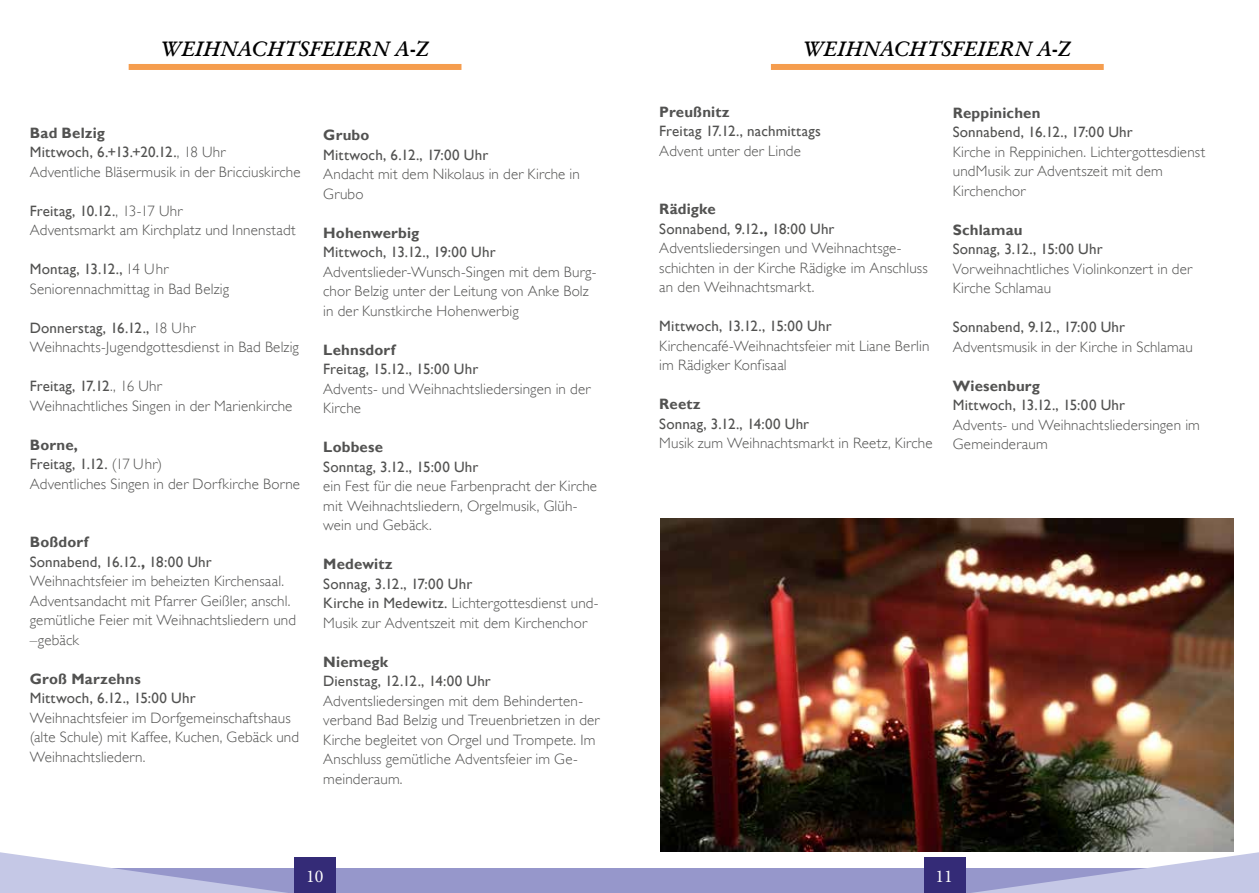
<style>
.page{position:relative;width:1259px;height:893px;background:#fff}
.page>*{position:absolute;margin:0;border:0;box-sizing:border-box;transform-origin:0 0}
.t1{font:21px "Garamond Kursiv Halbfett";letter-spacing:.01em;color:#000}
.t2{font:18px "Minion Pro";color:#fbfbfb}
.t3{font:300 15px/19.5px "Gill Sans";letter-spacing:.01em;color:#525251}
.t4{font:15px "Gill Sans";letter-spacing:.01em;color:#525251}
.t5{font:700 15px "Gill Sans";letter-spacing:.01em;color:#525251}
.s1{font-weight:700}
.s2{font-weight:400}
</style>
<div class="page">
<div style="left:617px;top:868px;width:642px;height:25px;background:#9697cb"></div>
<div style="left:924px;top:857px;width:41px;height:36px;background:#342b77"></div>
<svg style="left:965px;top:850px;width:294px;height:43px"></svg>
<div style="left:0;top:868px;width:642px;height:25px;background:#9697cb"></div>
<div style="left:294px;top:857px;width:42px;height:36px;background:#342b77"></div>
<svg style="left:0;top:852px;width:287px;height:41px"></svg>
<div style="left:129px;top:64px;width:332px;height:6px;background:#f59d4e"></div>
<div style="left:771px;top:64px;width:332px;height:6px;background:#f59d4e"></div>
<img style="left:660px;top:519px;width:573px;height:333px">
<h1 class="t1" style="left:160px;top:36px;width:270px">WEIHNACHTSFEIERN A-Z</h1>
<p class="t3" style="left:30px;top:123px;width:272px"><span class="s1">Bad Belzig<br></span><span class="s2">Mittwoch, 6.+13.+20.12.</span>, 18 Uhr<br>Adventliche Bläsermusik in der Bricciuskirche</p>
<p class="t3" style="left:30px;top:201px;width:267px"><span class="s2">Freitag, 10.12.</span>, 13-17 Uhr<br>Adventsmarkt am Kirchplatz und Innenstadt</p>
<p class="t3" style="left:30px;top:260px;width:201px"><span class="s2">Montag, 13.12.,</span> 14 Uhr<br>Seniorennachmittag in Bad Belzig</p>
<p class="t3" style="left:30px;top:318px;width:271px"><span class="s2">Donnerstag, 16.12.,</span> 18 Uhr<br>Weihnachts-Jugendgottesdienst in Bad Belzig</p>
<p class="t3" style="left:30px;top:377px;width:264px"><span class="s2">Freitag, 17.12</span>., 16 Uhr<br>Weihnachtliches Singen in der Marienkirche</p>
<p class="t3" style="left:30px;top:435px;width:272px"><span class="s1">Borne,<br></span><span class="s2">Freitag, 1.12.</span> (17 Uhr)<br>Adventliches Singen in der Dorfkirche Borne</p>
<p class="t3" style="left:30px;top:533px;width:268px"><span class="s1">Boßdorf<br></span><span class="s2">Sonnabend, 16.12.</span><span class="s1">,</span> <span class="s2">18:00 Uhr<br></span>Weihnachtsfeier im beheizten Kirchensaal.<br>Adventsandacht mit Pfarrer Geißler, anschl. gemütliche Feier mit Weihnachtsliedern und –gebäck</p>
<p class="t5" style="left:30px;top:670px;width:113px">Groß Marzehns</p>
<p class="t4" style="left:30px;top:690px;width:167px">Mittwoch, 6.12., 15:00 Uhr</p>
<p class="t3" style="left:30px;top:708px;width:271px">Weihnachtsfeier im Dorfgemeinschaftshaus (alte Schule) mit Kaffee, Kuchen, Gebäck und<br>Weihnachtsliedern.</p>
<p class="t5" style="left:323px;top:126px;width:48px">Grubo</p>
<p class="t4" style="left:323px;top:146px;width:167px">Mittwoch, 6.12., 17:00 Uhr</p>
<p class="t3" style="left:323px;top:164px;width:258px">Andacht mit dem Nikolaus in der Kirche in<br>Grubo</p>
<p class="t5" style="left:323px;top:223px;width:97px">Hohenwerbig</p>
<p class="t4" style="left:323px;top:243px;width:174px">Mittwoch, 13.12., 19:00 Uhr</p>
<p class="t3" style="left:323px;top:262px;width:275px">Adventslieder-Wunsch-Singen mit dem Burg&shy;chor Belzig unter der Leitung von Anke Bolz in der Kunstkirche Hohenwerbig</p>
<p class="t5" style="left:323px;top:340px;width:74px">Lehnsdorf</p>
<p class="t4" style="left:323px;top:360px;width:157px">Freitag, 15.12., 15:00 Uhr</p>
<p class="t3" style="left:323px;top:379px;width:269px">Advents- und Weihnachtsliedersingen in der<br>Kirche</p>
<p class="t5" style="left:323px;top:438px;width:61px">Lobbese</p>
<p class="t4" style="left:323px;top:458px;width:157px">Sonntag, 3.12., 15:00 Uhr</p>
<p class="t3" style="left:323px;top:476px;width:275px">ein Fest für die neue Farbenpracht der Kirche mit Weihnachtsliedern, Orgelmusik, Glüh&shy;wein und Gebäck.</p>
<p class="t5" style="left:323px;top:555px;width:71px">Medewitz</p>
<p class="t3" style="left:323px;top:574px;width:277px"><span class="s2">Sonnag, 3.12., 17:00 Uhr<br>Kirche in Medewitz.</span> Lichtergottesdienst und-<br>Musik zur Adventszeit mit dem Kirchenchor</p>
<p class="t5" style="left:323px;top:652px;width:66px">Niemegk</p>
<p class="t4" style="left:323px;top:672px;width:169px">Dienstag, 12.12., 14:00 Uhr</p>
<p class="t3" style="left:323px;top:691px;width:278px">Adventsliedersingen mit dem Behinderten&shy;verband Bad Belzig und Treuenbrietzen in der Kirche begleitet von Orgel und Trompete. Im Anschluss gemütliche Adventsfeier im Ge&shy;meinderaum.</p>
<h1 class="t1" style="left:802px;top:36px;width:270px">WEIHNACHTSFEIERN A-Z</h1>
<p class="t5" style="left:659px;top:103px;width:72px">Preußnitz</p>
<p class="t4" style="left:659px;top:122px;width:163px">Freitag 17.12., nachmittags</p>
<p class="t3" style="left:659px;top:141px;width:143px">Advent unter der Linde</p>
<p class="t3" style="left:659px;top:200px;width:270px"><span class="s1">Rädigke<br></span><span class="s2">Sonnabend, 9.12</span><span class="s1">.,</span> <span class="s2">18:00 Uhr<br></span>Adventsliedersingen und Weihnachtsge&shy;schichten in der Kirche Rädigke im Anschluss an den Weihnachtsmarkt.</p>
<p class="t4" style="left:659px;top:317px;width:174px">Mittwoch, 13.12., 15:00 Uhr</p>
<p class="t3" style="left:659px;top:336px;width:272px">Kirchencafé-Weihnachtsfeier mit Liane Berlin im Rädigker Konfisaal</p>
<p class="t5" style="left:659px;top:395px;width:43px">Reetz</p>
<p class="t4" style="left:659px;top:415px;width:151px">Sonnag, 3.12., 14:00 Uhr</p>
<p class="t3" style="left:659px;top:434px;width:275px">Musik zum Weihnachtsmarkt in Reetz, Kirche</p>
<p class="t5" style="left:952px;top:104px;width:89px">Reppinichen</p>
<p class="t4" style="left:952px;top:123px;width:181px">Sonnabend, 16.12., 17:00 Uhr</p>
<p class="t3" style="left:952px;top:142px;width:254px">Kirche in Reppinichen. Lichtergottesdienst undMusik zur Adventszeit mit dem<br>Kirchenchor</p>
<p class="t5" style="left:952px;top:221px;width:71px">Schlamau</p>
<p class="t4" style="left:952px;top:240px;width:151px">Sonnag, 3.12., 15:00 Uhr</p>
<p class="t3" style="left:952px;top:259px;width:241px">Vorweihnachtliches Violinkonzert in der<br>Kirche Schlamau</p>
<p class="t4" style="left:952px;top:318px;width:174px">Sonnabend, 9.12., 17:00 Uhr</p>
<p class="t3" style="left:952px;top:337px;width:242px">Adventsmusik in der Kirche in Schlamau</p>
<p class="t5" style="left:952px;top:377px;width:89px">Wiesenburg</p>
<p class="t4" style="left:952px;top:396px;width:174px">Mittwoch, 13.12., 15:00 Uhr</p>
<p class="t3" style="left:952px;top:415px;width:248px">Advents- und Weihnachtsliedersingen im<br>Gemeinderaum</p>
<p class="t2" style="left:306px;top:864px;width:19px">10</p>
<p class="t2" style="left:935px;top:864px;width:19px">11</p>
</div>
